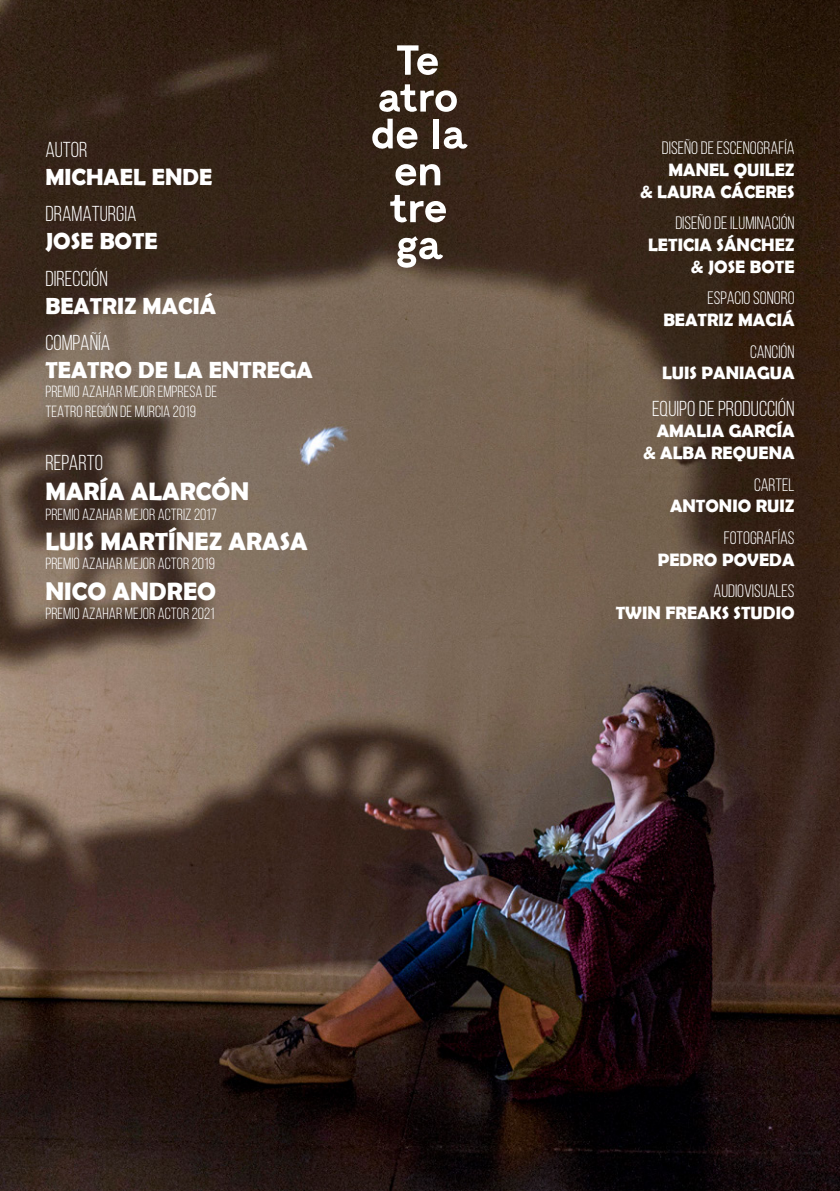
<style>
.page{position:relative;width:840px;height:1191px;background:#fff}
.page>*{position:absolute;margin:0;border:0;box-sizing:border-box;transform-origin:0 0}
.t1{font:700 25.2px "Berlin Sans FB Demi";color:#fff}
.t2{font:700 23.4px "Berlin Sans FB Demi";color:#fff}
.t3{font:21.6px "Bebas Neue";color:#fff}
.t4{font:700 18px/21.6px "Berlin Sans FB Demi";color:#fff;text-align:right}
.t5{font:18px "Bebas Neue";color:#fff}
.t6{font:16.2px/19.4px "Bebas Neue";color:#fff}
</style>
<div class="page">
<img style="left:0;top:0;width:839px;height:1191px">
<svg style="left:443px;top:127px;width:24px;height:22px"></svg>
<svg style="left:396px;top:236px;width:47px;height:32px"></svg>
<svg style="left:372px;top:119px;width:45px;height:32px"></svg>
<svg style="left:395px;top:164px;width:45px;height:22px"></svg>
<svg style="left:397px;top:45px;width:40px;height:30px"></svg>
<div style="left:433px;top:119px;width:6px;height:29px;background:#fff"></div>
<svg style="left:390px;top:195px;width:55px;height:28px"></svg>
<svg style="left:379px;top:84px;width:77px;height:28px"></svg>
<p class="t3" style="left:45px;top:138px;width:44px">AUTOR</p>
<p class="t2" style="left:45px;top:163px;width:168px">MICHAEL ENDE</p>
<p class="t3" style="left:45px;top:202px;width:93px">DRAMATURGIA</p>
<p class="t2" style="left:45px;top:228px;width:114px">JOSE BOTE</p>
<p class="t3" style="left:45px;top:266px;width:64px">DIRECCIÓN</p>
<p class="t2" style="left:45px;top:292px;width:172px">BEATRIZ MACIÁ</p>
<p class="t3" style="left:45px;top:331px;width:66px">COMPAÑÍA</p>
<p class="t2" style="left:45px;top:356px;width:269px">TEATRO DE LA ENTREGA</p>
<p class="t6" style="left:45px;top:382px;width:173px">PREMIO AZAHAR MEJOR EMPRESA DE<br>TEATRO REGIÓN DE MURCIA 2019</p>
<p class="t3" style="left:45px;top:451px;width:59px">REPARTO</p>
<h1 class="t1" style="left:45px;top:477px;width:205px">MARÍA ALARCÓN</h1>
<p class="t6" style="left:45px;top:504px;width:173px">PREMIO AZAHAR MEJOR ACTRIZ 2017</p>
<h1 class="t1" style="left:45px;top:526px;width:263px">LUIS MARTÍNEZ ARASA</h1>
<p class="t6" style="left:45px;top:554px;width:171px">PREMIO AZAHAR MEJOR ACTOR 2019</p>
<h1 class="t1" style="left:45px;top:576px;width:172px">NICO ANDREO</h1>
<p class="t6" style="left:45px;top:603px;width:171px">PREMIO AZAHAR MEJOR ACTOR 2021</p>
<p class="t5" style="left:661px;top:138px;width:134px">DISEÑO DE ESCENOGRAFÍA</p>
<p class="t4" style="left:639px;top:159px;width:156px">MANEL QUILEZ<br>&amp; LAURA CÁCERES</p>
<p class="t5" style="left:675px;top:213px;width:121px">DISEÑO DE ILUMINACIÓN</p>
<p class="t4" style="left:647px;top:234px;width:148px">LETICIA SÁNCHEZ &amp; JOSE BOTE</p>
<p class="t5" style="left:707px;top:288px;width:89px">ESPACIO SONORO</p>
<p class="t4" style="left:663px;top:309px;width:133px">BEATRIZ MACIÁ</p>
<p class="t5" style="left:749px;top:342px;width:46px">CANCIÓN</p>
<p class="t4" style="left:661px;top:362px;width:134px">LUIS PANIAGUA</p>
<p class="t3" style="left:651px;top:396px;width:144px">EQUIPO DE PRODUCCIÓN</p>
<p class="t4" style="left:642px;top:420px;width:153px">AMALIA GARCÍA &amp; ALBA REQUENA</p>
<p class="t5" style="left:753px;top:475px;width:42px">CARTEL</p>
<p class="t4" style="left:669px;top:495px;width:126px">ANTONIO RUIZ</p>
<p class="t5" style="left:723px;top:528px;width:72px">FOTOGRAFÍAS</p>
<p class="t4" style="left:657px;top:548px;width:138px">PEDRO POVEDA</p>
<p class="t5" style="left:713px;top:581px;width:83px">AUDIOVISUALES</p>
<p class="t4" style="left:615px;top:602px;width:180px">TWIN FREAKS STUDIO</p>
</div>
